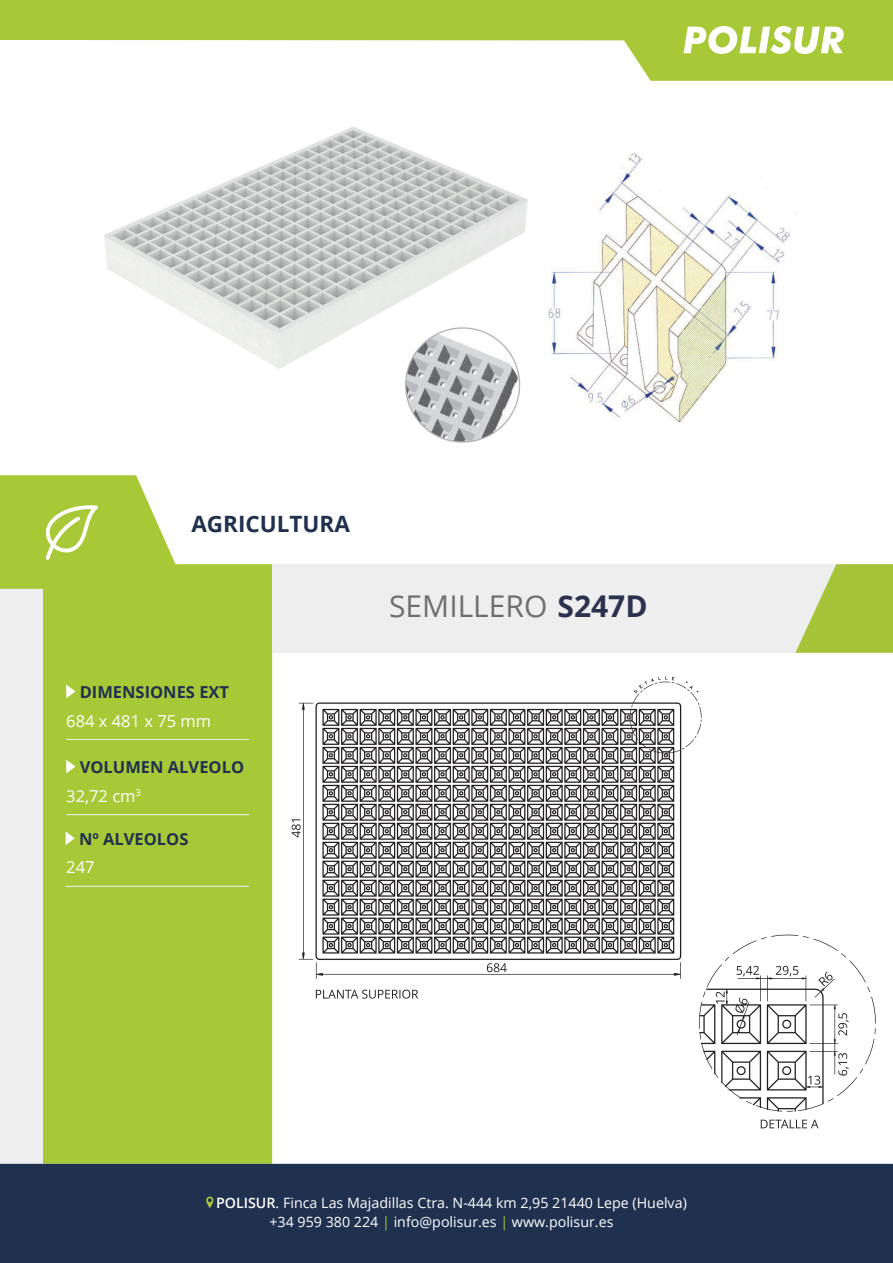
<style>
.page{position:relative;width:893px;height:1263px;background:#fff}
.page>*{position:absolute;margin:0;border:0;box-sizing:border-box;transform-origin:0 0}
.t1{font:30px "Open Sans";color:#6d6e6f}
.t2{font:700 22.5px "Open Sans";color:#20314f}
.t3{font:700 16.5px "Open Sans";color:#20314f}
.t4{font:16.5px "Open Sans";color:#fff}
.t5{font:14.25px/19px "Open Sans";color:#fff}
.s1{font-weight:700;color:#2c314f}
.s2{font-weight:600}
.s3{color:#a6c439}
</style>
<div class="page">
<svg style="left:0;top:475px;width:272px;height:689px;background:#accc45"></svg>
<svg style="left:0;top:0;width:893px;height:81px;fill:#a7c938"></svg>
<div style="left:272px;top:564px;width:620px;height:89px;background:#eeeeef"></div>
<svg style="left:684px;top:26px;width:160px;height:28px"></svg>
<div style="left:0;top:589px;width:42px;height:575px;background:#eeeeef"></div>
<svg style="left:795px;top:564px;width:98px;height:89px"></svg>
<div style="left:0;top:1164px;width:893px;height:99px;background:#20314f"></div>
<svg style="left:206px;top:1196px;width:7px;height:12px"></svg>
<svg style="left:44px;top:505px;width:54px;height:55px"></svg>
<svg style="left:66px;top:684px;width:9px;height:14px"></svg>
<svg style="left:66px;top:760px;width:9px;height:13px"></svg>
<svg style="left:66px;top:831px;width:9px;height:14px"></svg>
<hr style="left:66px;top:739px;width:183px;height:1px;background:#eeeeef">
<hr style="left:66px;top:814px;width:183px;height:1px;background:#eeeeef">
<hr style="left:66px;top:886px;width:183px;height:1px;background:#eeeeef">
<img style="left:104px;top:127px;width:693px;height:316px">
<img style="left:291px;top:676px;width:585px;height:453px">
<h2 class="t2" style="left:191px;top:508px;width:160px">AGRICULTURA</h2>
<p class="t3" style="left:80px;top:681px;width:151px">DIMENSIONES EXT</p>
<p class="t4" style="left:66px;top:709px;width:146px">684 x 481 x 75 mm</p>
<p class="t3" style="left:80px;top:756px;width:166px">VOLUMEN ALVEOLO</p>
<p class="t4" style="left:66px;top:784px;width:76px">32,72 cm<sup>3</sup></p>
<p class="t3" style="left:79px;top:827px;width:111px">Nº ALVEOLOS</p>
<p class="t4" style="left:66px;top:856px;width:30px">247</p>
<h1 class="t1" style="left:389px;top:586px;width:260px">SEMILLERO <span class="s1">S247D</span></h1>
<p class="t5" style="left:269px;top:1193px;width:419px;text-indent:-53px"><span class="s2">POLISUR</span>. Finca Las Majadillas Ctra. N-444 km 2,95 21440 Lepe (Huelva) +34 959 380 224 <span class="s3">|</span> info@polisur.es <span class="s3">|</span> www.polisur.es</p>
</div>
